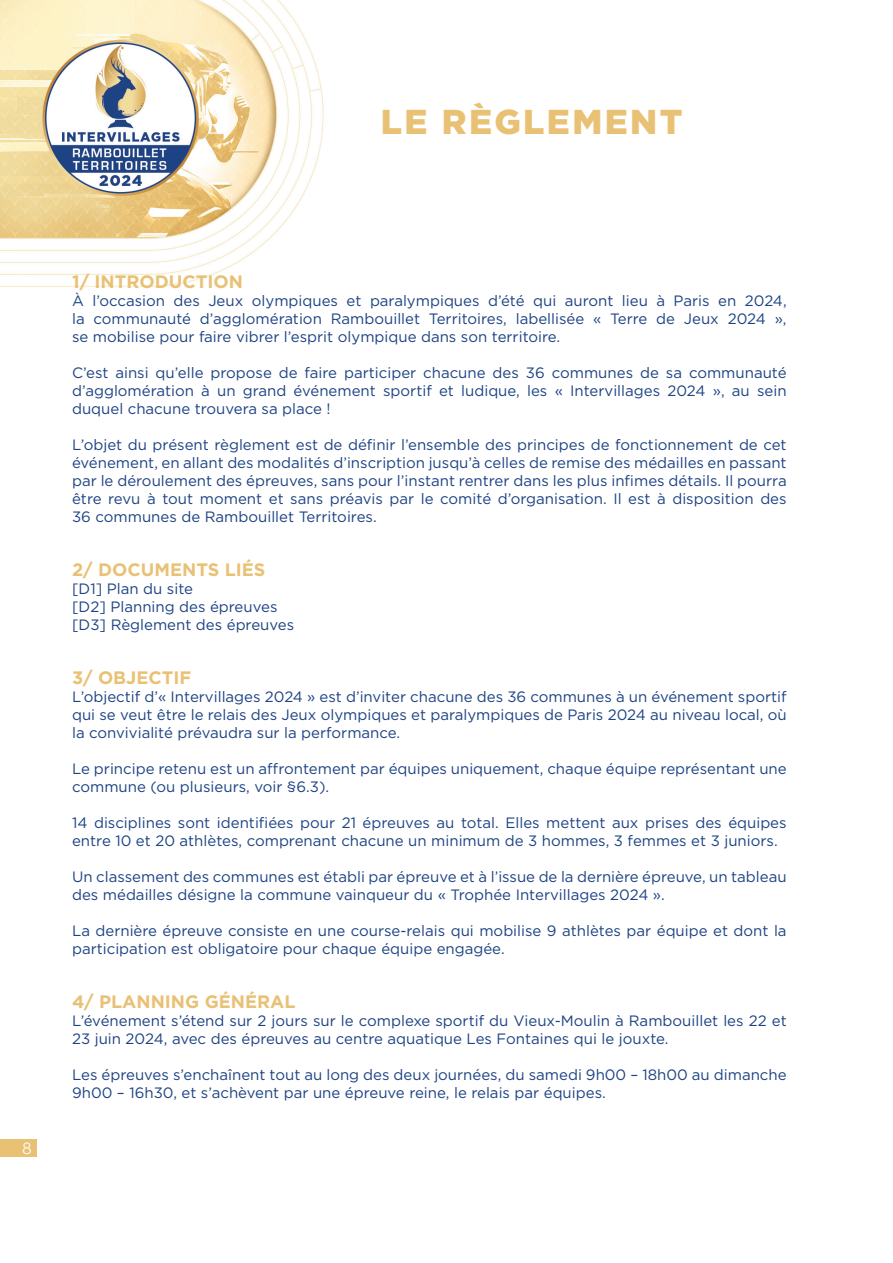
<style>
.page{position:relative;width:893px;height:1263px;background:#fff}
.page>*{position:absolute;margin:0;border:0;box-sizing:border-box;transform-origin:0 0}
.t1{font:900 34.5px "Gotham";letter-spacing:.07em;color:#e9c175}
.t2{font:700 18px "Gotham";color:#e9c175}
.t3{font:16.5px "N Haas Grotesk DS Pro 45 Lt";color:#fff}
.t4{font:15px/18px "Gotham";color:#1d4383}
</style>
<div class="page">
<div style="left:0;top:1139px;width:37px;height:18px;background:#e9c175"></div>
<img style="left:0;top:0;width:324px;height:287px">
<h1 class="t1" style="left:381px;top:98px;width:303px">LE RÈGLEMENT</h1>
<p class="t3" style="left:23px;top:1139px;width:11px">8</p>
<p class="t2" style="left:72px;top:271px;width:172px">1/ INTRODUCTION</p>
<p class="t4" style="left:72px;top:291px;width:716px;text-align:justify">À l’occasion des Jeux olympiques et paralympiques d’été qui auront lieu à Paris en 2024, la communauté d’agglomération Rambouillet Territoires, labellisée « Terre de Jeux 2024 », se mobilise pour faire vibrer l’esprit olympique dans son territoire.</p>
<p class="t4" style="left:72px;top:363px;width:716px;text-align:justify">C’est ainsi qu’elle propose de faire participer chacune des 36 communes de sa communauté d’agglomération à un grand événement sportif et ludique, les « Intervillages 2024 », au sein duquel chacune trouvera sa place !</p>
<p class="t4" style="left:72px;top:435px;width:716px;text-align:justify">L’objet du présent règlement est de définir l’ensemble des principes de fonctionnement de cet événement, en allant des modalités d’inscription jusqu’à celles de remise des médailles en passant par le déroulement des épreuves, sans pour l’instant rentrer dans les plus infimes détails. Il pourra être revu à tout moment et sans préavis par le comité d’organisation. Il est à disposition des 36 communes de Rambouillet Territoires.</p>
<p class="t2" style="left:72px;top:559px;width:195px">2/ DOCUMENTS LIÉS</p>
<p class="t4" style="left:72px;top:579px;width:224px">[D1] Plan du site<br>[D2] Planning des épreuves [D3] Règlement des épreuves</p>
<p class="t2" style="left:72px;top:667px;width:121px">3/ OBJECTIF</p>
<p class="t4" style="left:72px;top:687px;width:716px;text-align:justify">L’objectif d’« Intervillages 2024 » est d’inviter chacune des 36 communes à un événement sportif qui se veut être le relais des Jeux olympiques et paralympiques de Paris 2024 au niveau local, où la convivialité prévaudra sur la performance.</p>
<p class="t4" style="left:72px;top:759px;width:716px">Le principe retenu est un affrontement par équipes uniquement, chaque équipe représentant une commune (ou plusieurs, voir §6.3).</p>
<p class="t4" style="left:72px;top:813px;width:716px">14 disciplines sont identifiées pour 21 épreuves au total. Elles mettent aux prises des équipes entre 10 et 20 athlètes, comprenant chacune un minimum de 3 hommes, 3 femmes et 3 juniors.</p>
<p class="t4" style="left:72px;top:867px;width:716px">Un classement des communes est établi par épreuve et à l’issue de la dernière épreuve, un tableau des médailles désigne la commune vainqueur du « Trophée Intervillages 2024 ».</p>
<p class="t4" style="left:72px;top:921px;width:716px">La dernière épreuve consiste en une course-relais qui mobilise 9 athlètes par équipe et dont la participation est obligatoire pour chaque équipe engagée.</p>
<p class="t2" style="left:72px;top:991px;width:225px">4/ PLANNING GÉNÉRAL</p>
<p class="t4" style="left:72px;top:1011px;width:716px">L’événement s’étend sur 2 jours sur le complexe sportif du Vieux-Moulin à Rambouillet les 22 et<br>23 juin 2024, avec des épreuves au centre aquatique Les Fontaines qui le jouxte.</p>
<p class="t4" style="left:72px;top:1065px;width:716px">Les épreuves s’enchaînent tout au long des deux journées, du samedi 9h00 – 18h00 au dimanche<br>9h00 – 16h30, et s’achèvent par une épreuve reine, le relais par équipes.</p>
</div>
